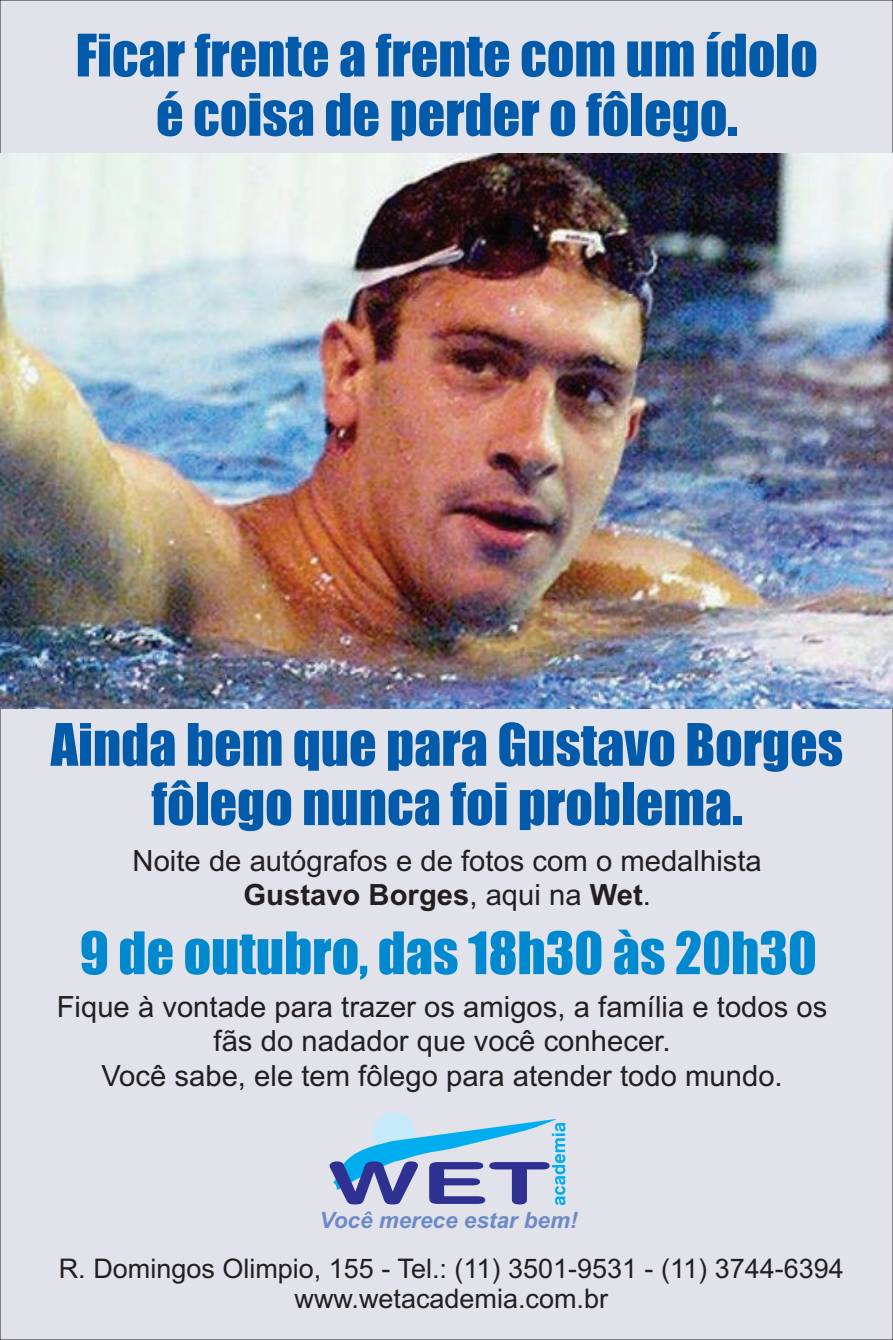
<style>
.page{position:relative;width:893px;height:1340px;background:#fff}
.page>*{position:absolute;margin:0;border:0;box-sizing:border-box;transform-origin:0 0}
.t1{font:54px/59.2px "Impact";color:#015aaa;text-align:center}
.t2{font:54px "Impact";color:#0089cf}
.t3{font:29.25px/34.2px "Arial";color:#231f20;text-align:center}
.t4{font:27px/30.2px "Arial";color:#231f20;text-align:center}
.t5{font:italic 700 22.5px "Arial";color:#6c8bc6}
.s1{font-weight:700}
</style>
<div class="page">
<div style="left:0;top:0;width:893px;height:1339px;background:#e2e2eb"></div>
<img style="left:0;top:153px;width:893px;height:556px">
<svg style="left:372px;top:1111px;width:43px;height:43px"></svg>
<svg style="left:330px;top:1118px;width:235px;height:87px;background:#94b3d9"></svg>
<h1 class="t1" style="left:76px;top:29px;width:744px">Ficar frente a frente com um ídolo é coisa de perder o fôlego.</h1>
<h1 class="t1" style="left:51px;top:717px;width:794px">Ainda bem que para Gustavo Borges fôlego nunca foi problema.</h1>
<p class="t3" style="left:133px;top:846px;width:631px">Noite de autógrafos e de fotos com o medalhista<br><span class="s1">Gustavo Borges</span>, aqui na <span class="s1">Wet</span>.</p>
<h1 class="t2" style="left:80px;top:931px;width:739px">9 de outubro, das 18h30 às 20h30</h1>
<p class="t3" style="left:57px;top:992px;width:772px">Fique à vontade para trazer os amigos, a família e todos os fãs do nadador que você conhecer.<br>Você sabe, ele tem fôlego para atender todo mundo.</p>
<p class="t5" style="left:320px;top:1211px;width:260px">Você merece estar bem!</p>
<p class="t4" style="left:59px;top:1255px;width:786px">R. Domingos Olimpio, 155 - Tel.: (11) 3501-9531 - (11) 3744-6394 www.wetacademia.com.br</p>
</div>
